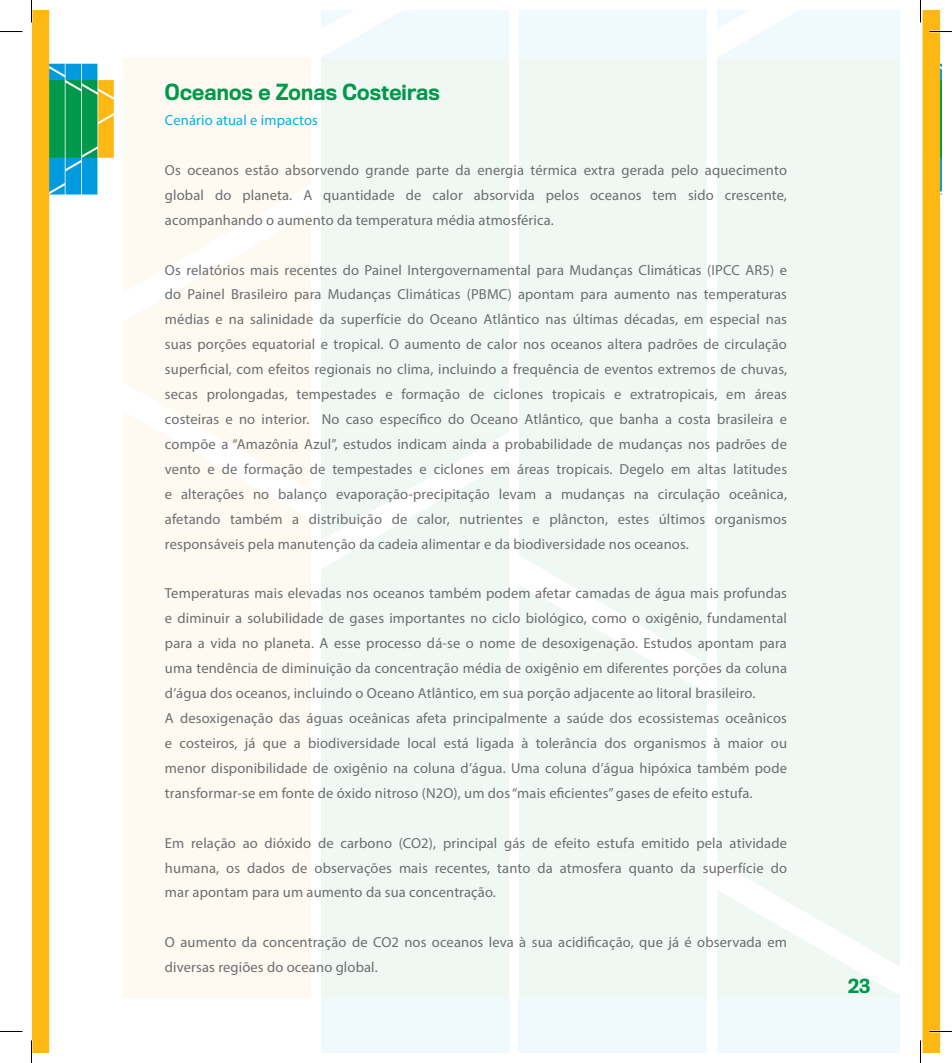
<style>
.page{position:relative;width:952px;height:1063px;background:#fff}
.page>*{position:absolute;margin:0;border:0;box-sizing:border-box;transform-origin:0 0}
.t1{font:500 20.55px "Titling Gothic FB Narrow";letter-spacing:.01em;color:#00984a}
.t2{font:500 18px "Titling Gothic FB Narrow";color:#00984a}
.t3{font:14.55px/24.9px "Myriad Pro";letter-spacing:.01em;color:#6c6d70;text-align:justify}
.t4{font:14.55px "Myriad Pro";letter-spacing:.01em;color:#00aeef}
</style>
<div class="page">
<img style="left:22px;top:10px;width:497px;height:1042px">
<div style="left:123px;top:58px;width:188px;height:155px;background:#fefaf1"></div>
<svg style="left:123px;top:213px;width:188px;height:198px;fill:#fefaf1"></svg>
<div style="left:123px;top:411px;width:188px;height:587px;background:#fefaf1"></div>
<div style="left:321px;top:58px;width:188px;height:402px;background:#f0f8f4"></div>
<div style="left:321px;top:460px;width:188px;height:538px;background:#f0f8f4"></div>
<div style="left:519px;top:58px;width:188px;height:526px;background:#f0f8f4"></div>
<div style="left:519px;top:584px;width:188px;height:414px;background:#f0f8f4"></div>
<div style="left:717px;top:58px;width:183px;height:831px;background:#f0f8f4"></div>
<svg style="left:717px;top:889px;width:183px;height:109px"></svg>
<div style="left:717px;top:998px;width:188px;height:54px;background:#f0f9fd"></div>
<div style="left:321px;top:998px;width:188px;height:54px;background:#f0f9fd"></div>
<div style="left:519px;top:998px;width:188px;height:54px;background:#f0f9fd"></div>
<div style="left:519px;top:10px;width:188px;height:48px;background:#f0f9fd"></div>
<svg style="left:321px;top:10px;width:188px;height:48px"></svg>
<svg style="left:717px;top:10px;width:183px;height:48px"></svg>
<img style="left:900px;top:58px;width:41px;height:994px">
<svg style="left:0;top:31px;width:22px;height:1px"></svg>
<svg style="left:31px;top:0;width:1px;height:23px"></svg>
<svg style="left:31px;top:1040px;width:1px;height:22px"></svg>
<svg style="left:920px;top:0;width:32px;height:58px"></svg>
<svg style="left:915px;top:998px;width:37px;height:64px"></svg>
<p class="t1" style="left:165px;top:80px;width:276px">Oceanos e Zonas Costeiras</p>
<p class="t4" style="left:165px;top:111px;width:155px">Cenário atual e impactos</p>
<p class="t3" style="left:165px;top:157px;width:623px">Os oceanos estão absorvendo grande parte da energia térmica extra gerada pelo aquecimento global do planeta. A quantidade de calor absorvida pelos oceanos tem sido crescente, acompanhando o aumento da temperatura média atmosférica.</p>
<p class="t3" style="left:165px;top:257px;width:623px">Os relatórios mais recentes do Painel Intergovernamental para Mudanças Climáticas (IPCC AR5) e do Painel Brasileiro para Mudanças Climáticas (PBMC) apontam para aumento nas temperaturas médias e na salinidade da superfície do Oceano Atlântico nas últimas décadas, em especial nas suas porções equatorial e tropical. O aumento de calor nos oceanos altera padrões de circulação superficial, com efeitos regionais no clima, incluindo a frequência de eventos extremos de chuvas, secas prolongadas, tempestades e formação de ciclones tropicais e extratropicais, em áreas costeiras e no interior. No caso específico do Oceano Atlântico, que banha a costa brasileira e compõe a “Amazônia Azul”, estudos indicam ainda a probabilidade de mudanças nos padrões de vento e de formação de tempestades e ciclones em áreas tropicais. Degelo em altas latitudes e alterações no balanço evaporação-precipitação levam a mudanças na circulação oceânica, afetando também a distribuição de calor, nutrientes e plâncton, estes últimos organismos responsáveis pela manutenção da cadeia alimentar e da biodiversidade nos oceanos.</p>
<p class="t3" style="left:165px;top:580px;width:623px">Temperaturas mais elevadas nos oceanos também podem afetar camadas de água mais profundas e diminuir a solubilidade de gases importantes no ciclo biológico, como o oxigênio, fundamental para a vida no planeta. A esse processo dá-se o nome de desoxigenação. Estudos apontam para uma tendência de diminuição da concentração média de oxigênio em diferentes porções da coluna d’água dos oceanos, incluindo o Oceano Atlântico, em sua porção adjacente ao litoral brasileiro.</p>
<p class="t3" style="left:165px;top:705px;width:623px">A desoxigenação das águas oceânicas afeta principalmente a saúde dos ecossistemas oceânicos e costeiros, já que a biodiversidade local está ligada à tolerância dos organismos à maior ou menor disponibilidade de oxigênio na coluna d’água. Uma coluna d’água hipóxica também pode transformar-se em fonte de óxido nitroso (N2O), um dos “mais eficientes” gases de efeito estufa.</p>
<p class="t3" style="left:165px;top:829px;width:623px">Em relação ao dióxido de carbono (CO2), principal gás de efeito estufa emitido pela atividade humana, os dados de observações mais recentes, tanto da atmosfera quanto da superfície do mar apontam para um aumento da sua concentração.</p>
<p class="t3" style="left:165px;top:929px;width:623px">O aumento da concentração de CO2 nos oceanos leva à sua acidificação, que já é observada em diversas regiões do oceano global.</p>
<p class="t2" style="left:848px;top:975px;width:24px">23</p>
</div>
